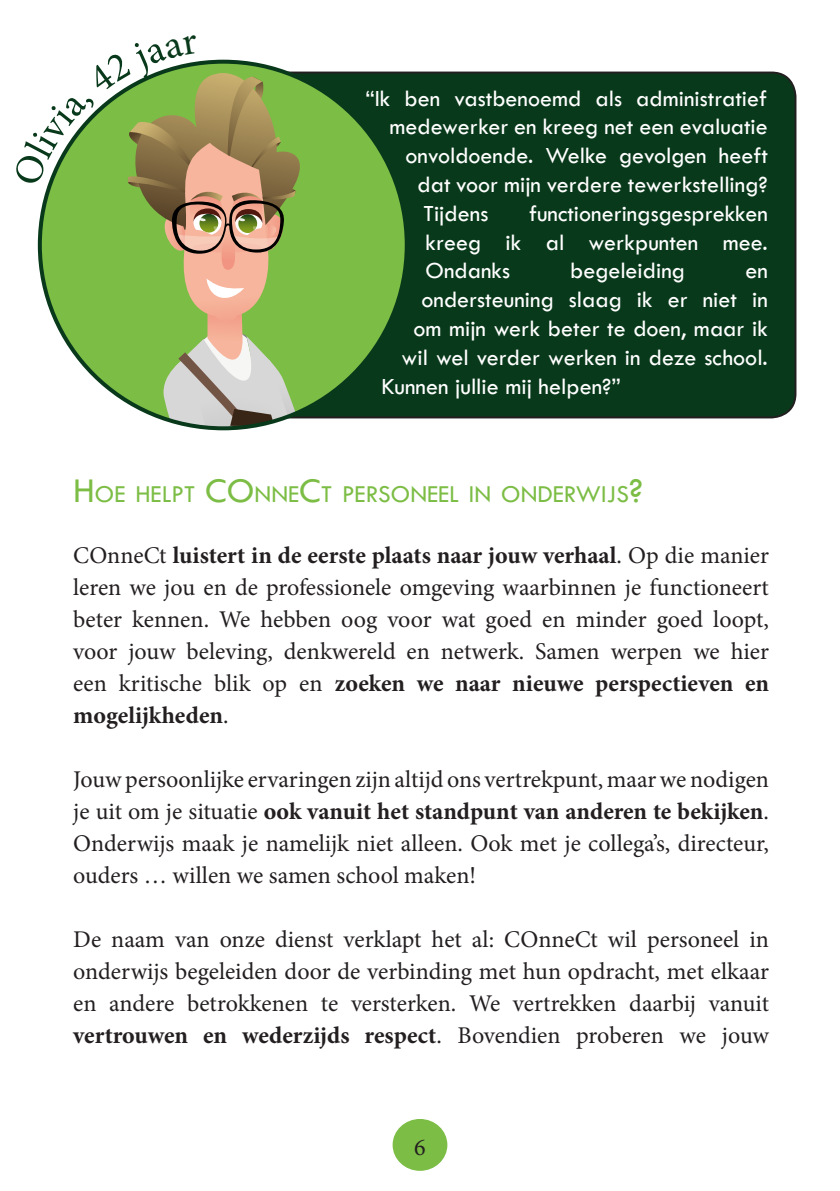
<style>
.page{position:relative;width:840px;height:1191px;background:#fff}
.page>*{position:absolute;margin:0;border:0;box-sizing:border-box;transform-origin:0 0}
.Tussentitel{font:25.2px "Tw Cen";color:#7cbd45}
.t1{font:24px/32px "Minion Pro";color:#231f20;text-align:justify}
.t2{font:24px/28.8px "Tw Cen";color:#fff;text-align:justify}
.s1{font-size:36px}
.s2{font-weight:700}
</style>
<div class="page">
<div style="left:392px;top:1119px;width:55px;height:51px;background:#7cbd45;border-radius:50%"></div>
<div style="left:262px;top:73px;width:533px;height:344px;background:#09391b;border-radius:24px"></div>
<div style="left:40px;top:62px;width:366px;height:366px;background:#7cbd45;border-radius:50%"></div>
<svg style="left:37px;top:59px;width:287px;height:369px"></svg>
<p class="t2" style="left:365px;top:83px;width:403px">“Ik ben vastbenoemd als administratief</p>
<p class="t2" style="left:389px;top:112px;width:380px">medewerker en kreeg net een evaluatie</p>
<p class="t2" style="left:405px;top:141px;width:364px">onvoldoende. Welke gevolgen heeft</p>
<p class="t2" style="left:417px;top:170px;width:351px">dat voor mijn verdere tewerkstelling?</p>
<p class="t2" style="left:423px;top:199px;width:66px">Tijdens</p>
<p class="t2" style="left:425px;top:199px;width:344px;text-indent:103px">functioneringsgesprekken kreeg ik al werkpunten mee.<br>Ondanks</p>
<p class="t2" style="left:570px;top:256px;width:116px">begeleiding</p>
<p class="t2" style="left:745px;top:256px;width:24px">en</p>
<p class="t2" style="left:421px;top:285px;width:348px">ondersteuning slaag ik er niet in</p>
<p class="t2" style="left:413px;top:314px;width:355px">om mijn werk beter te doen, maar ik</p>
<p class="t2" style="left:401px;top:343px;width:367px">wil wel verder werken in deze school.</p>
<p class="t2" style="left:381px;top:371px;width:240px">Kunnen jullie mij helpen?”</p>
<p class="Tussentitel" style="left:73px;top:479px;width:571px"><span class="s1">H</span>OE HELPT <span class="s1">CO</span>NNE<span class="s1">C</span>T PERSONEEL IN ONDERWIJS<span class="s1">?</span></p>
<p class="t1" style="left:73px;top:539px;width:697px">COnneCt <span class="s2">luistert in de eerste plaats naar jouw verhaal</span>. Op die manier leren we jou en de professionele omgeving waarbinnen je functioneert beter kennen. We hebben oog voor wat goed en minder goed loopt, voor jouw beleving, denkwereld en netwerk. Samen werpen we hier een kritische blik op en <span class="s2">zoeken we naar nieuwe perspectieven en mogelijkheden</span>.</p>
<p class="t1" style="left:73px;top:763px;width:697px">Jouw persoonlijke ervaringen zijn altijd ons vertrekpunt, maar we nodigen je uit om je situatie <span class="s2">ook vanuit het standpunt van anderen te bekijken</span>.<br>Onderwijs maak je namelijk niet alleen. Ook met je collega’s, directeur, ouders … willen we samen school maken!</p>
<p class="t1" style="left:73px;top:923px;width:697px">De naam van onze dienst verklapt het al: COnneCt wil personeel in onderwijs begeleiden door de verbinding met hun opdracht, met elkaar en andere betrokkenen te versterken. We vertrekken daarbij vanuit <span class="s2">vertrouwen en wederzijds respect</span>. Bovendien proberen we jouw</p>
<p class="t1" style="left:414px;top:1131px;width:13px">6</p>
</div>
